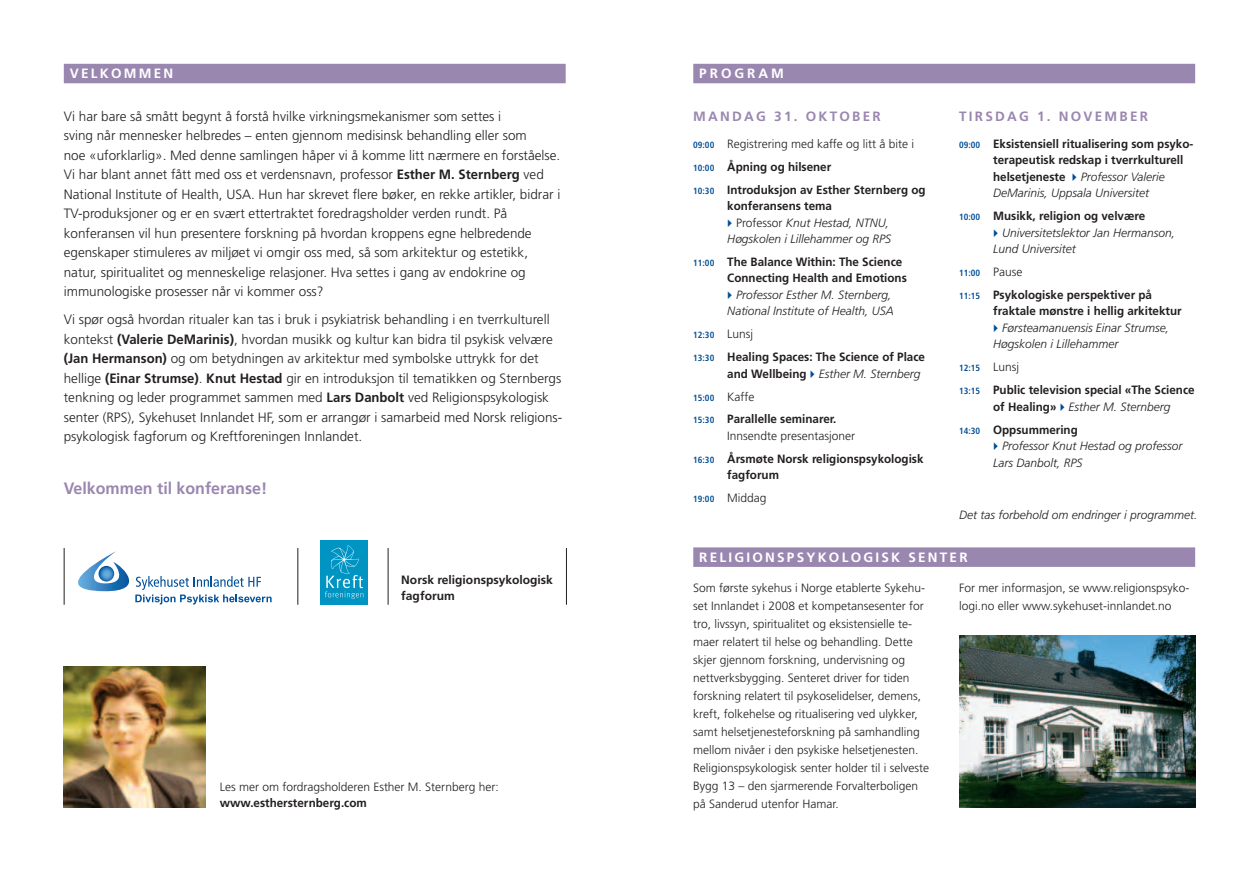
<style>
.page{position:relative;width:1259px;height:893px;background:#fff}
.page>*{position:absolute;margin:0;border:0;box-sizing:border-box;transform-origin:0 0}
.t1{font:700 16.5px "Frutiger LT";color:#9a87b0}
.t2{font:300 13.5px/19.5px "Frutiger";color:#231f20}
.t3{font:700 13.5px "Frutiger LT";letter-spacing:.165em;color:#fff}
.t4{font:700 13.5px "Frutiger LT";letter-spacing:.165em;color:#9a87b0}
.t5{font:700 13.5px "Frutiger LT";letter-spacing:.22em;color:#fff}
.t6{font:300 12px/18px "Frutiger";color:#231f20}
.t7{font:700 12px/16.5px "Frutiger LT";color:#231f20}
.t8{font:italic 300 12px/16.5px "Frutiger";color:#231f20}
.t9{font:700 condensed 9px "Frutiger";color:#014d95}
.s1{font-family:"Frutiger LT";font-weight:700}
.s2{font-weight:700;font-stretch:condensed;font-size:9px;color:#014d95}
.s3{font-family:"Frutiger";font-stretch:condensed;font-size:9px;color:#014d95}
.s4{font-style:normal}
.s5{font-weight:300;font-stretch:normal;font-size:12px;color:#231f20}
.s6{font-family:"Frutiger LT";font-weight:700;font-style:normal}
</style>
<div class="page">
<div style="left:64px;top:64px;width:502px;height:19px;background:#9a87b0"></div>
<div style="left:693px;top:64px;width:502px;height:19px;background:#9a87b0"></div>
<div style="left:693px;top:547px;width:502px;height:20px;background:#9a87b0"></div>
<img style="left:959px;top:635px;width:236px;height:173px">
<div style="left:320px;top:540px;width:48px;height:65px;background:#0094c3"></div>
<svg style="left:325px;top:545px;width:38px;height:54px"></svg>
<svg style="left:78px;top:551px;width:194px;height:53px"></svg>
<hr style="left:64px;top:548px;width:1px;height:57px;background:#231f20">
<hr style="left:297px;top:548px;width:1px;height:57px;background:#231f20">
<hr style="left:388px;top:548px;width:1px;height:57px;background:#231f20">
<hr style="left:566px;top:548px;width:1px;height:57px;background:#231f20">
<img style="left:64px;top:667px;width:142px;height:141px">
<p class="t3" style="left:70px;top:66px;width:105px">VELKOMMEN</p>
<p class="t2" style="left:64px;top:106px;width:498px">Vi har bare så smått begynt å forstå hvilke virkningsmekanismer som settes i<br>sving når mennesker helbredes – enten gjennom medisinsk behandling eller som<br>noe «uforklarlig». Med denne samlingen håper vi å komme litt nærmere en forståelse.<br>Vi har blant annet fått med oss et verdensnavn, professor <span class="s1">Esther M. Sternberg</span> ved National Institute of Health, USA. Hun har skrevet flere bøker, en rekke artikler, bidrar i TV-produksjoner og er en svært ettertraktet foredragsholder verden rundt. På konferansen vil hun presentere forskning på hvordan kroppens egne helbredende egenskaper stimuleres av miljøet vi omgir oss med, så som arkitektur og estetikk, natur, spiritualitet og menneskelige relasjoner. Hva settes i gang av endokrine og immunologiske prosesser når vi kommer oss?</p>
<p class="t2" style="left:64px;top:310px;width:500px">Vi spør også hvordan ritualer kan tas i bruk i psykiatrisk behandling i en tverrkulturell kontekst <span class="s1">(Valerie DeMarinis)</span>, hvordan musikk og kultur kan bidra til psykisk velvære <span class="s1">(Jan Hermanson)</span> og om betydningen av arkitektur med symbolske uttrykk for det hellige <span class="s1">(Einar Strumse)</span>. <span class="s1">Knut Hestad</span> gir en introduksjon til tematikken og Sternbergs tenkning og leder programmet sammen med <span class="s1">Lars Danbolt</span> ved Religionspsykologisk senter (RPS), Sykehuset Innlandet HF, som er arrangør i samarbeid med Norsk religions&shy;psykologisk fagforum og Kreftforeningen Innlandet.</p>
<p class="t1" style="left:64px;top:479px;width:205px">Velkommen til konferanse!</p>
<p class="t7" style="left:401px;top:572px;width:153px;line-height:16px">Norsk religionspsykologisk fagforum</p>
<p class="t6" style="left:220px;top:778px;width:280px">Les mer om fordragsholderen Esther M. Sternberg her:</p>
<p class="t7" style="left:220px;top:795px;width:148px">www.esthersternberg.com</p>
<p class="t5" style="left:699px;top:66px;width:86px">PROGRAM</p>
<p class="t4" style="left:693px;top:108px;width:189px">MANDAG 31. OKTOBER</p>
<p class="t6" style="left:693px;top:135px;width:222px"><span class="s2">09:00</span> Registrering med kaffe og litt å bite i</p>
<p class="t7" style="left:693px;top:155px;width:234px;line-height:23px"><span class="s3">10:00</span> Åpning og hilsener<br><span class="s3">10:30</span> Introduksjon av Esther Sternberg og</p>
<p class="t7" style="left:727px;top:198px;width:106px">konferansens tema</p>
<p class="t8" style="left:727px;top:214px;width:165px;text-align:center"><span class="s4">Professor</span> Knut Hestad, NTNU,<br>Høgskolen i Lillehammer og RPS</p>
<p class="t7" style="left:727px;top:254px;width:181px;text-indent:-34px"><span class="s3">11:00</span> The Balance Within: The Science<br>Connecting Health and Emotions</p>
<p class="t8" style="left:727px;top:286px;width:168px;text-align:center">Professor Esther M. Sternberg,<br>National Institute of Health, USA</p>
<p class="t9" style="left:693px;top:330px;width:61px">12:30 <span class="s5">Lunsj</span></p>
<p class="t7" style="left:693px;top:349px;width:233px"><span class="s3">13:30</span> Healing Spaces: The Science of Place</p>
<p class="t8" style="left:727px;top:365px;width:195px"><span class="s6">and Wellbeing</span> Esther M. Sternberg</p>
<p class="t9" style="left:693px;top:392px;width:63px">15:00 <span class="s5">Kaffe</span></p>
<p class="t7" style="left:693px;top:411px;width:145px"><span class="s3">15:30</span> Parallelle seminarer.</p>
<p class="t6" style="left:727px;top:427px;width:129px">Innsendte presentasjoner</p>
<p class="t7" style="left:727px;top:450px;width:198px;text-indent:-34px"><span class="s3">16:30</span> Årsmøte Norsk religionspsykologisk fagforum</p>
<p class="t6" style="left:693px;top:489px;width:75px"><span class="s2">19:00</span> Middag</p>
<p class="t4" style="left:959px;top:108px;width:190px">TIRSDAG 1. NOVEMBER</p>
<p class="t7" style="left:993px;top:135px;width:202px;text-indent:-34px"><span class="s3">09:00</span> Eksistensiell ritualisering som psyko&shy;terapeutisk redskap i tverrkulturell helsetjeneste</p>
<p class="t8" style="left:993px;top:168px;width:173px;text-indent:88px">Professor Valerie<br>DeMarinis, Uppsala Universitet</p>
<p class="t7" style="left:959px;top:208px;width:188px"><span class="s3">10:00</span> Musikk, religion og velvære</p>
<p class="t8" style="left:993px;top:224px;width:184px;text-indent:9px">Universitetslektor Jan Hermanson,<br>Lund Universitet</p>
<p class="t9" style="left:959px;top:268px;width:65px">11:00 <span class="s5">Pause</span></p>
<p class="t7" style="left:993px;top:287px;width:190px;text-indent:-34px"><span class="s3">11:15</span> Psykologiske perspektiver på fraktale mønstre i hellig arkitektur</p>
<p class="t8" style="left:993px;top:319px;width:178px;text-indent:9px">Førsteamanuensis Einar Strumse,<br>Høgskolen i Lillehammer</p>
<p class="t9" style="left:959px;top:363px;width:61px">12:15 <span class="s5">Lunsj</span></p>
<p class="t7" style="left:959px;top:382px;width:237px"><span class="s3">13:15</span> Public television special «The Science</p>
<p class="t8" style="left:993px;top:398px;width:179px"><span class="s6">of Healing»</span> Esther M. Sternberg</p>
<p class="t7" style="left:959px;top:421px;width:120px"><span class="s3">14:30</span> Oppsummering</p>
<p class="t8" style="left:993px;top:438px;width:191px;text-indent:9px">Professor Knut Hestad og professor<br>Lars Danbolt, RPS</p>
<p class="t8" style="left:959px;top:507px;width:240px">Det tas forbehold om endringer i programmet.</p>
<p class="t3" style="left:699px;top:549px;width:270px">RELIGIONSPSYKOLOGISK SENTER</p>
<p class="t6" style="left:693px;top:578px;width:237px">Som første sykehus i Norge etablerte Sykehu&shy;set Innlandet i 2008 et kompetansesenter for tro, livssyn, spiritualitet og eksistensielle te&shy;maer relatert til helse og behandling. Dette skjer gjennom forskning, undervisning og nettverksbygging. Senteret driver for tiden forskning relatert til psykoselidelser, demens, kreft, folkehelse og ritualisering ved ulykker, samt helsetjenesteforskning på samhandling mellom nivåer i den psykiske helsetjenesten.<br>Religionspsykologisk senter holder til i selveste Bygg 13 – den sjarmerende Forvalterboligen på Sanderud utenfor Hamar.</p>
<p class="t6" style="left:959px;top:578px;width:232px">For mer informasjon, se www.religionspsyko&shy;logi.no eller www.sykehuset-innlandet.no</p>
</div>
